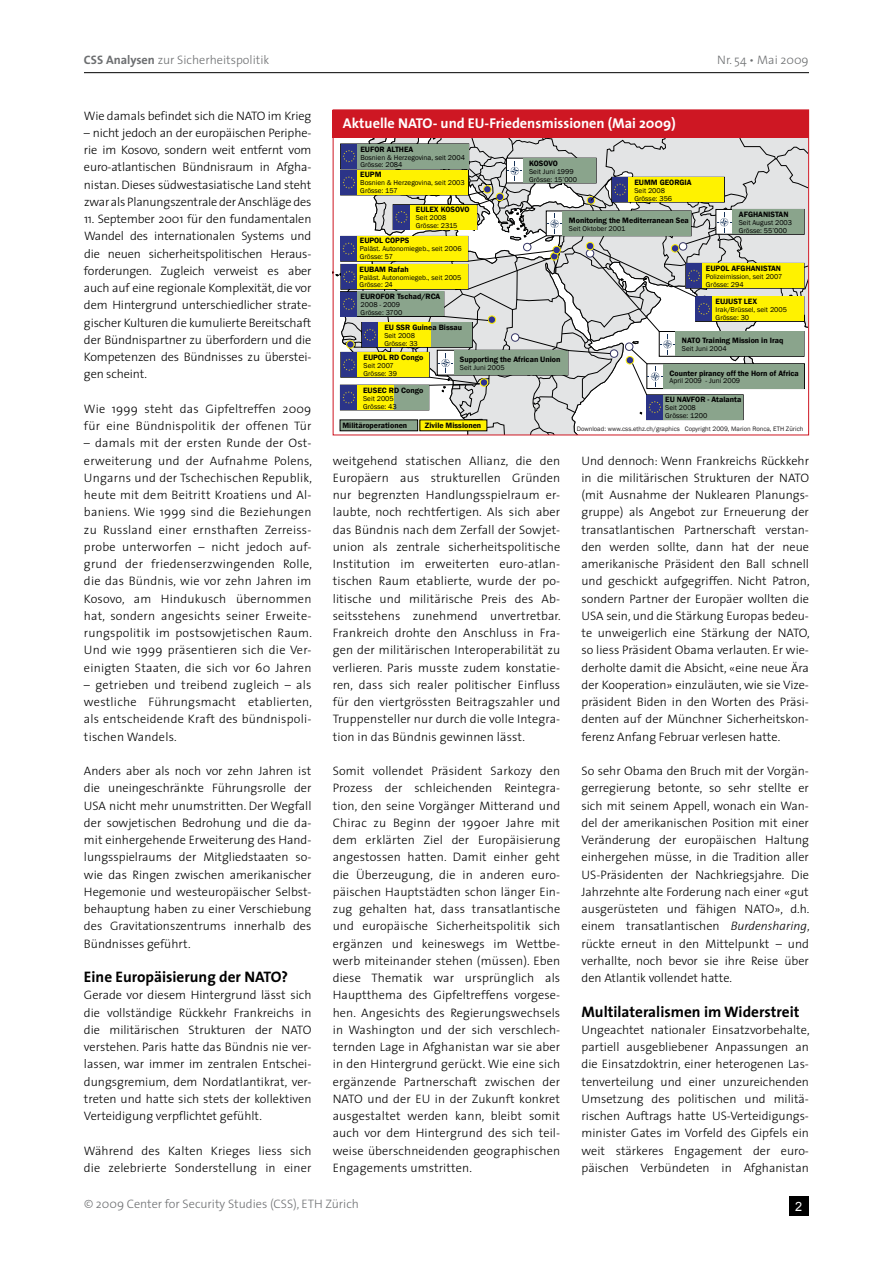
<style>
.page{position:relative;width:893px;height:1263px;background:#fff}
.page>*{position:absolute;margin:0;border:0;box-sizing:border-box;transform-origin:0 0}
.t1{font:700 15.3px "The Sans";color:#000}
.t2{font:700 14.25px "The Sans";color:#fff}
.t3{font:300 12.3px/17.2px "The Sans";color:#000;text-align:justify}
.t4{font:300 12.3px "The Sans";color:#6d6f71}
.t5{font:300 12.3px/17.2px "The Sans";letter-spacing:.02em;color:#000}
.t6{font:600 7.95px "Franklin Gothic";color:#000}
.t7{font:7.2px/7.9px "Franklin Gothic";color:#000}
.t8{font:6.6px "Franklin Gothic";color:#231f20}
.s1{font-weight:700}
.s2{font-style:italic}
</style>
<div class="page">
<hr style="left:84px;top:72px;width:725px;height:1px;background:#000">
<div style="left:789px;top:1196px;width:20px;height:20px;background:#000"></div>
<svg style="left:335px;top:137px;width:475px;height:297px"></svg>
<div style="left:333px;top:110px;width:476px;height:28px;background:#ce1723"></div>
<p class="t4" style="left:84px;top:50px;width:187px"><span class="s1">CSS Analysen</span> zur Sicherheitspolitik</p>
<p class="t4" style="left:717px;top:50px;width:93px">Nr. 54 • Mai 2009</p>
<p class="t3" style="left:84px;top:106px;width:229px">Wie damals befindet sich die NATO im Krieg</p>
<p class="t3" style="left:84px;top:124px;width:229px">– nicht jedoch an der europäischen Periphe&shy;rie im Kosovo, sondern weit entfernt vom euro-atlantischen Bündnisraum in Afgha&shy;nistan. Dieses südwestasiatische Land steht zwar als Planungszentrale der Anschläge des</p>
<p class="t3" style="left:84px;top:210px;width:229px">11. September 2001 für den fundamentalen Wandel des internationalen Systems und die neuen sicherheitspolitischen Heraus&shy;forderungen. Zugleich verweist es aber auch auf eine regionale Komplexität, die vor dem H intergrund unterschiedlicher strate&shy;gischer Kulturen die kumulierte Bereitschaft der Bündnispartner zu überfordern und die Kompetenzen des Bündnisses zu überstei&shy;gen scheint.</p>
<p class="t5" style="left:84px;top:400px;width:229px">Wie 1999 steht das Gipfeltreffen 2009 für eine Bündnispolitik der offenen Tür</p>
<p class="t3" style="left:84px;top:434px;width:230px">– damals mit der ersten Runde der Ost&shy;erweiterung und der Aufnahme Polens, U ngarns und der Tschechischen Republik, heute mit dem Beitritt Kroatiens und Al&shy;baniens. Wie 1999 sind die Beziehungen zu Russland einer ernsthaften Zerreiss&shy;probe unterworfen – nicht jedoch auf&shy;grund der friedenserzwingenden Rolle, die das Bündnis, wie vor zehn Jahren im Kosovo, am H indukusch übernommen hat, sondern angesichts seiner E rweite&shy;rungspolitik im postsowjetischen Raum.<br>U nd wie 1999 präsentieren sich die Ver&shy;einigten Staaten, die sich vor 60 Jahren</p>
<p class="t3" style="left:84px;top:676px;width:230px">– getrieben und treibend zugleich – als westliche Führungsmacht etablierten, als entscheidende Kraft des bündnispoli&shy;tischen Wandels.</p>
<p class="t3" style="left:84px;top:762px;width:229px">Anders aber als noch vor zehn Jahren ist die uneingeschränkte Führungsrolle der USA nicht mehr unumstritten. Der Wegfall der sowjetischen Bedrohung und die da&shy;mit einhergehende E rweiterung des Hand&shy;lungsspielraums der Mitgliedstaaten so&shy;wie das Ringen zwischen amerikanischer Hegemonie und westeuropäischer Selbst&shy;behauptung haben zu einer Verschiebung des Gravitationszentrums innerhalb des Bündnisses geführt.</p>
<p class="t1" style="left:84px;top:964px;width:206px">Eine Europäisierung der NATO?</p>
<p class="t3" style="left:84px;top:986px;width:229px">Gerade vor diesem H intergrund lässt sich die vollständige Rückkehr Frankreichs in die militärischen Strukturen der NATO verstehen. Paris hatte das Bündnis nie ver&shy;lassen, war immer im zentralen E ntschei&shy;dungsgremium, dem Nordatlantikrat, ver&shy;treten und hatte sich stets der kollektiven Verteidigung verpflichtet gefühlt.</p>
<p class="t3" style="left:84px;top:1141px;width:229px">Während des Kalten Krieges liess sich die zelebrierte Sonderstellung in einer</p>
<p class="t2" style="left:343px;top:111px;width:334px">Aktuelle NATO- und EU-Friedensmissionen (Mai 2009)</p>
<p class="t6" style="left:360px;top:144px;width:54px">EUFOR ALTHEA</p>
<p class="t7" style="left:360px;top:153px;width:106px">Bosnien &amp; Herzegovina, seit 2004<br>Grösse: 2084</p>
<p class="t6" style="left:360px;top:170px;width:23px">EUPM</p>
<p class="t7" style="left:360px;top:179px;width:106px">Bosnien &amp; Herzegovina, seit 2003<br>Grösse: 157</p>
<p class="t6" style="left:416px;top:205px;width:55px">EULEX KOSOVO</p>
<p class="t7" style="left:416px;top:214px;width:43px">Seit 2008<br>Grösse: 2315</p>
<p class="t6" style="left:360px;top:236px;width:51px">EUPOL COPPS</p>
<p class="t7" style="left:360px;top:245px;width:103px">Paläst. Autonomiegeb., seit 2006<br>Grösse: 57</p>
<p class="t6" style="left:361px;top:292px;width:81px">EUROFOR Tschad/RCA</p>
<p class="t7" style="left:361px;top:301px;width:43px">2008 - 2009<br>Grösse: 3700</p>
<p class="t6" style="left:360px;top:264px;width:51px">EUBAM Rafah</p>
<p class="t7" style="left:360px;top:273px;width:103px">Paläst. Autonomiegeb., seit 2005<br>Grösse: 24</p>
<p class="t6" style="left:529px;top:158px;width:30px">KOSOVO</p>
<p class="t7" style="left:529px;top:168px;width:49px">Seit Juni 1999<br>Grösse: 15’000</p>
<p class="t6" style="left:569px;top:215px;width:121px">Monitoring the Mediterranean Sea</p>
<p class="t7" style="left:569px;top:224px;width:58px">Seit Oktober 2001</p>
<p class="t6" style="left:634px;top:177px;width:59px">EUMM GEORGIA</p>
<p class="t7" style="left:634px;top:187px;width:39px">Seit 2008<br>Grösse: 356</p>
<p class="t6" style="left:739px;top:209px;width:51px">AFGHANISTAN</p>
<p class="t7" style="left:739px;top:219px;width:55px">Seit August 2003<br>Grösse: 55’000</p>
<p class="t6" style="left:706px;top:263px;width:77px">EUPOL AFGHANISTAN</p>
<p class="t7" style="left:706px;top:273px;width:78px">Polizeimission, seit 2007<br>Grösse: 294</p>
<p class="t6" style="left:716px;top:297px;width:43px">EUJUST LEX</p>
<p class="t7" style="left:716px;top:306px;width:73px">Irak/Brüssel, seit 2005<br>Grösse: 30</p>
<p class="t6" style="left:384px;top:323px;width:79px">EU SSR Guinea Bissau</p>
<p class="t7" style="left:384px;top:332px;width:35px">Seit 2008<br>Grösse: 33</p>
<p class="t6" style="left:364px;top:352px;width:61px">EUPOL RD Congo</p>
<p class="t7" style="left:364px;top:362px;width:35px">Seit 2007<br>Grösse: 39</p>
<p class="t6" style="left:363px;top:385px;width:62px">EUSEC RD Congo</p>
<p class="t7" style="left:363px;top:394px;width:35px">Seit 2005<br>Grösse: 43</p>
<p class="t6" style="left:460px;top:354px;width:102px">Supporting the African Union</p>
<p class="t7" style="left:460px;top:364px;width:46px">Seit Juni 2005</p>
<p class="t6" style="left:342px;top:420px;width:66px">Militäroperationen</p>
<p class="t6" style="left:425px;top:421px;width:58px">Zivile Missionen</p>
<p class="t3" style="left:333px;top:451px;width:229px">weitgehend statischen Allianz, die den E uropäern aus strukturellen Gründen nur begrenzten Handlungsspielraum er&shy;laubte, noch rechtfertigen. Als sich aber das Bündnis nach dem Zerfall der Sowjet&shy;union als zentrale sicherheitspolitische I nstitution im erweiterten euro-atlan&shy;tischen Raum etablierte, wurde der po&shy;litische und militärische Preis des Ab&shy;seitsstehens zunehmend unvertretbar.<br>Frankreich drohte den Anschluss in Fra&shy;gen der militärischen I nteroperabilität zu verlieren. Paris musste zudem konstatie&shy;ren, dass sich realer politischer Einfluss für den viertgrössten Beitragszahler und Truppensteller nur durch die volle I ntegra&shy;tion in das Bündnis gewinnen lässt.</p>
<p class="t3" style="left:333px;top:762px;width:229px">Somit vollendet Präsident Sarkozy den Prozess der schleichenden Reintegra&shy;tion, den seine Vorgänger Mitterand und Chirac zu Beginn der 1990er Jahre mit dem erklärten Ziel der E uropäisierung angestossen hatten. Damit einher geht die Ü berzeugung, die in anderen euro&shy;päischen Hauptstädten schon länger Ein&shy;zug gehalten hat, dass transatlantische und europäische Sicherheitspolitik sich ergänzen und keineswegs im Wettbe&shy;werb miteinander stehen (müssen). E ben diese Thematik war ursprünglich als H auptthema des Gipfeltreffens vorgese&shy;hen. Angesichts des Regierungswechsels in Washington und der sich verschlech&shy;ternden Lage in Afghanistan war sie aber in den H intergrund gerückt. Wie eine sich ergänzende Partnerschaft zwischen der NATO und der EU in der Zukunft konkret ausgestaltet werden kann, bleibt somit auch vor dem H intergrund des sich teil&shy;weise überschneidenden geographischen E ngagements umstritten.</p>
<p class="t6" style="left:682px;top:336px;width:103px">NATO Training Mission in Iraq</p>
<p class="t7" style="left:682px;top:345px;width:46px">Seit Juni 2004</p>
<p class="t6" style="left:670px;top:368px;width:131px">Counter pirancy off the Horn of Africa</p>
<p class="t7" style="left:670px;top:377px;width:72px">April 2009 - Juni 2009</p>
<p class="t6" style="left:665px;top:395px;width:78px">EU NAVFOR - Atalanta</p>
<p class="t7" style="left:665px;top:404px;width:44px">Seit 2008<br>Grösse: 1200</p>
<p class="t8" style="left:577px;top:425px;width:228px">Download: www.css.ethz.ch/graphics Copyright 2009, Marion Ronca, ETH Zürich</p>
<p class="t3" style="left:581px;top:451px;width:230px">U nd dennoch: Wenn Frankreichs Rückkehr in die militärischen Strukturen der NATO (mit Ausnahme der Nuklearen Planungs&shy;gruppe) als Angebot zur E rneuerung der transatlantischen Partnerschaft verstan&shy;den werden sollte, dann hat der neue amerikanische Präsident den Ball schnell und geschickt aufgegriffen. Nicht Patron, sondern Partner der E uropäer wollten die USA sein, und die Stärkung E uropas bedeu&shy;te unweigerlich eine Stärkung der NATO, so liess Präsident Obama verlauten. E r wie&shy;derholte damit die Absicht, «eine neue Ära der Kooperation» einzuläuten, wie sie Vize&shy;präsident Biden in den Worten des Präsi&shy;denten auf der Münchner Sicherheitskon&shy;ferenz Anfang Februar verlesen hatte.</p>
<p class="t3" style="left:581px;top:762px;width:230px">So sehr Obama den Bruch mit der Vorgän&shy;gerregierung betonte, so sehr stellte er sich mit seinem Appell, wonach ein Wan&shy;del der amerikanischen Position mit einer Veränderung der europäischen Haltung einhergehen müsse, in die Tradition aller US-Präsidenten der Nachkriegsjahre. Die Jahrzehnte alte Forderung nach einer «gut ausgerüsteten und fähigen NATO», d.h. einem transatlantischen <span class="s2">Burdensharing</span>, rückte erneut in den Mittelpunkt – und verhallte, noch bevor sie ihre Reise über den Atlantik vollendet hatte.</p>
<p class="t1" style="left:581px;top:999px;width:220px">Multilateralismen im Widerstreit</p>
<p class="t3" style="left:581px;top:1021px;width:230px">U ngeachtet nationaler E insatzvorbehalte, partiell ausgebliebener Anpassungen an die Einsatzdoktrin, einer heterogenen Las&shy;tenverteilung und einer unzureichenden U msetzung des politischen und militä&shy;rischen Auftrags hatte US-Verteidigungs&shy;minister Gates im Vorfeld des Gipfels ein weit stärkeres E ngagement der euro&shy;päischen Verbündeten in Afghanistan</p>
<p class="t4" style="left:84px;top:1194px;width:276px">© 2009 Center for Security Studies (CSS), ETH Zürich</p>
</div>
